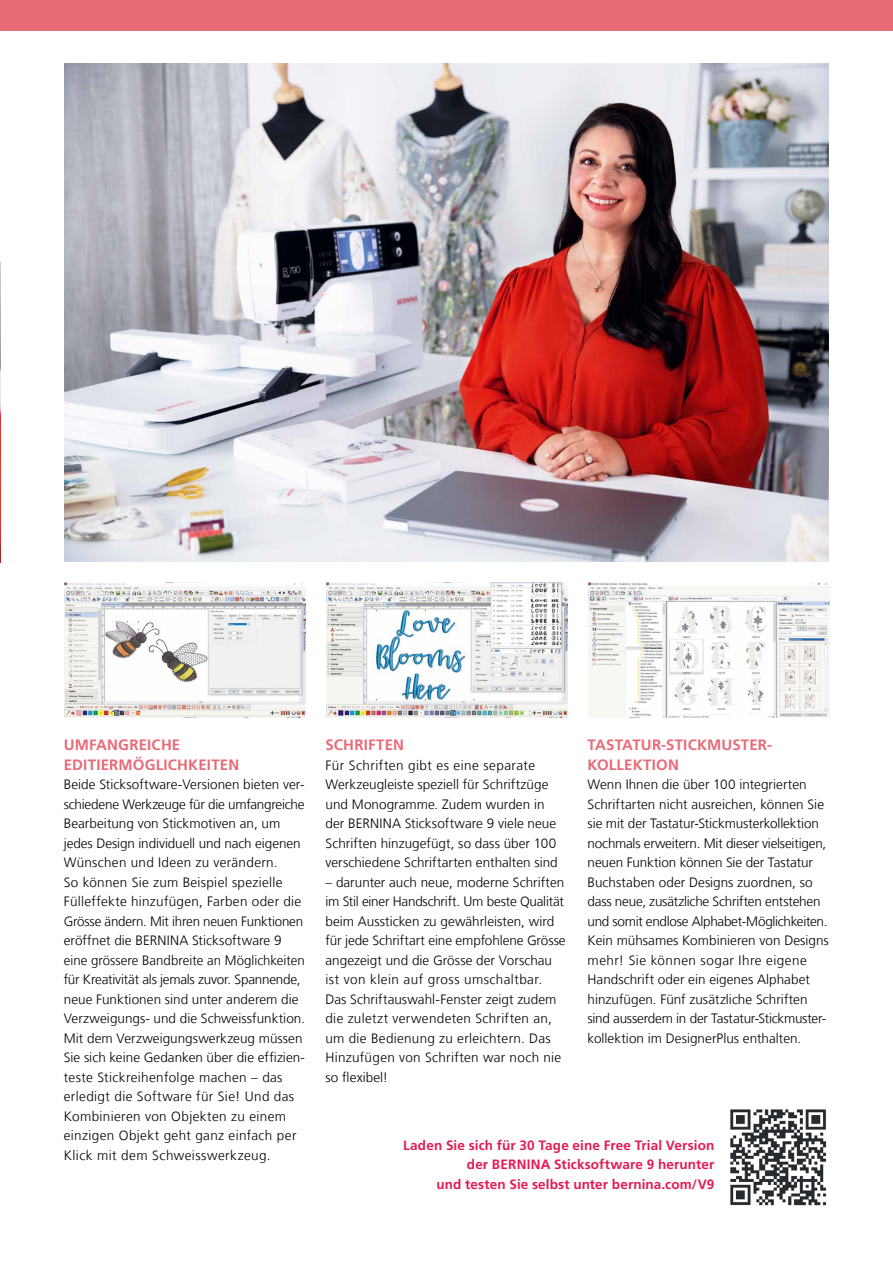
<style>
.page{position:relative;width:893px;height:1263px;background:#fff}
.page>*{position:absolute;margin:0;border:0;box-sizing:border-box;transform-origin:0 0}
.t1{font:700 15px/19.5px "Frutiger LT Com";letter-spacing:.015em;color:#e76a77}
.t2{font:300 13.5px/19.5px "Frutiger LT Com";letter-spacing:.005em;color:#000}
.t3{font:700 13.5px/19.5px "Frutiger LT Com";letter-spacing:.01em;color:#e41a52;text-align:right}
</style>
<div class="page">
<img style="left:64px;top:64px;width:765px;height:497px">
<img style="left:64px;top:583px;width:241px;height:135px">
<img style="left:327px;top:583px;width:240px;height:135px">
<img style="left:589px;top:583px;width:241px;height:135px">
<div style="left:0;top:0;width:893px;height:31px;background:#e76a77"></div>
<img style="left:730px;top:1109px;width:97px;height:97px">
<img style="left:0;top:263px;width:1px;height:300px">
<p class="t1" style="left:64px;top:735px;width:177px">UMFANGREICHE<br>EDITIERMÖGLICHKEITEN</p>
<p class="t2" style="left:64px;top:775px;width:243px">Beide Sticksoftware-Versionen bieten ver&shy;schiedene Werkzeuge für die umfangreiche Bearbeitung von Stickmotiven an, um jedes Design individuell und nach eigenen Wünschen und Ideen zu verändern.<br>So können Sie zum Beispiel spezielle Fülleffekte hinzufügen, Farben oder die Grösse ändern. Mit ihren neuen Funktionen eröffnet die BERNINA Sticksoftware 9 eine grössere Bandbreite an Möglichkeiten für Kreativität als jemals zuvor. Spannende, neue Funktionen sind unter anderem die Verzweigungs- und die Schweissfunktion.<br>Mit dem Verzweigungswerkzeug müssen Sie sich keine Gedanken über die effizien&shy;teste Stickreihenfolge machen – das erledigt die Software für Sie! Und das Kombinieren von Objekten zu einem einzigen Objekt geht ganz einfach per Klick mit dem Schweisswerkzeug.</p>
<p class="t1" style="left:325px;top:735px;width:80px">SCHRIFTEN</p>
<p class="t2" style="left:325px;top:755px;width:234px">Für Schriften gibt es eine separate Werkzeugleiste speziell für Schriftzüge und Monogramme. Zudem wurden in der BERNINA Sticksoftware 9 viele neue Schriften hinzugefügt, so dass über 100 verschiedene Schriftarten enthalten sind</p>
<p class="t2" style="left:325px;top:872px;width:242px">– darunter auch neue, moderne Schriften im Stil einer Handschrift. Um beste Qualität beim Aussticken zu gewährleisten, wird für jede Schriftart eine empfohlene Grösse angezeigt und die Grösse der Vorschau ist von klein auf gross umschaltbar.<br>Das Schriftauswahl-Fenster zeigt zudem die zuletzt verwendeten Schriften an, um die Bedienung zu erleichtern. Das Hinzufügen von Schriften war noch nie so flexibel!</p>
<p class="t1" style="left:588px;top:735px;width:186px">TASTATUR-STICKMUSTER-<br>KOLLEKTION</p>
<p class="t2" style="left:588px;top:775px;width:243px">Wenn Ihnen die über 100 integrierten Schriftarten nicht ausreichen, können Sie sie mit der Tastatur-Stickmusterkollektion nochmals erweitern. Mit dieser vielseitigen, neuen Funktion können Sie der Tastatur Buchstaben oder Designs zuordnen, so dass neue, zusätzliche Schriften entstehen und somit endlose Alphabet-Möglichkeiten.<br>Kein mühsames Kombinieren von Designs mehr! Sie können sogar Ihre eigene Handschrift oder ein eigenes Alphabet hinzufügen. Fünf zusätzliche Schriften sind ausserdem in der Tastatur-Stickmuster&shy;kollektion im DesignerPlus enthalten.</p>
<p class="t3" style="left:403px;top:1135px;width:313px">Laden Sie sich für 30 Tage eine Free Trial Version der BERNINA Sticksoftware 9 herunter<br>und testen Sie selbst unter bernina.com/V9</p>
</div>
